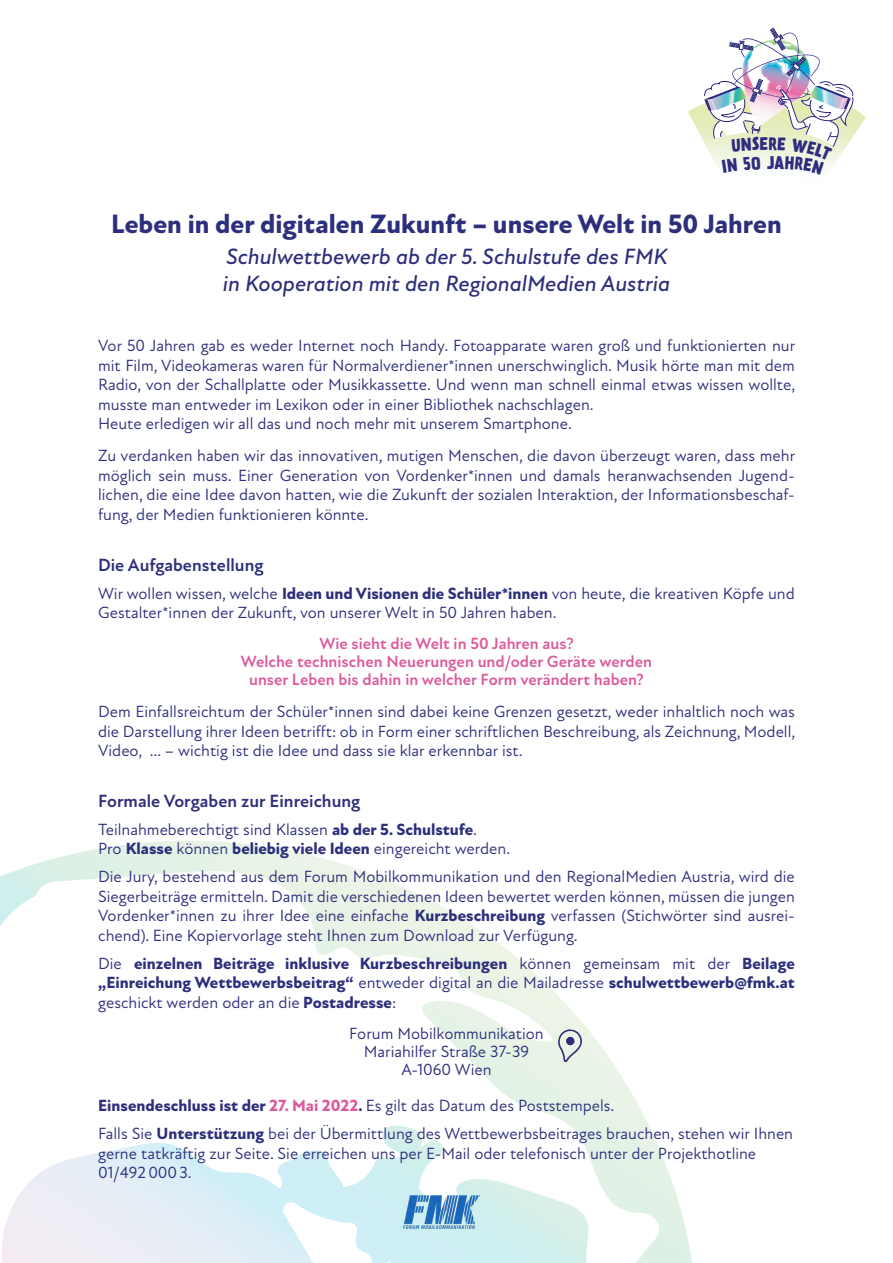
<style>
.page{position:relative;width:893px;height:1263px;background:#fff}
.page>*{position:absolute;margin:0;border:0;box-sizing:border-box;transform-origin:0 0}
.t1{font:800 27px "Atten New";color:#2c2f7b}
.t2{font:italic 500 22.5px/27px "Atten New";color:#2c2f7b}
.t3{font:700 18px "Atten New";color:#2c2f7b}
.t4{font:16.5px/19.5px "Atten New";color:#2c2f7b}
.t5{font:800 16.5px/19.5px "Atten New";color:#2c2f7b;text-align:justify}
.t6{font:700 16.5px/18px "Atten New";color:#dc5b9c;text-align:center}
.t7{font:700 16.2px "Prater Sans Pro";color:#2e2c7e}
.s1{font-weight:800}
.s2{font-weight:400}
.s3{font-weight:800;color:#dc5b9c}
</style>
<div class="page">
<svg style="left:0;top:841px;width:676px;height:422px"></svg>
<svg style="left:426px;top:1193px;width:266px;height:70px"></svg>
<img style="left:404px;top:1195px;width:75px;height:33px">
<svg style="left:556px;top:1027px;width:27px;height:36px"></svg>
<svg style="left:688px;top:28px;width:178px;height:140px"></svg>
<p class="t7" style="left:760px;top:131px;width:10px">E</p>
<h1 class="t1" style="left:111px;top:208px;width:672px">Leben in der digitalen Zukunft – unsere Welt in 50 Jahren</h1>
<h2 class="t2" style="left:223px;top:243px;width:449px">Schulwettbewerb ab der 5. Schulstufe des FMK in Kooperation mit den RegionalMedien Austria</h2>
<p class="t4" style="left:98px;top:336px;width:699px">Vor 50 Jahren gab es weder Internet noch Handy. Fotoapparate waren groß und funktionierten nur mit Film, Videokameras waren für Normalverdiener*innen unerschwinglich. Musik hörte man mit dem Radio, von der Schallplatte oder Musikkassette. Und wenn man schnell einmal etwas wissen wollte, musste man entweder im Lexikon oder in einer Bibliothek nachschlagen.<br>Heute erledigen wir all das und noch mehr mit unserem Smartphone.</p>
<p class="t4" style="left:98px;top:446px;width:699px;text-align:justify">Zu verdanken haben wir das innovativen, mutigen Menschen, die davon überzeugt waren, dass mehr möglich sein muss. Einer Generation von Vordenker*innen und damals heranwachsenden Jugend&shy;lichen, die eine Idee davon hatten, wie die Zukunft der sozialen Interaktion, der Informationsbeschaf&shy;fung, der Medien funktionieren könnte.</p>
<p class="t3" style="left:98px;top:554px;width:167px">Die Aufgabenstellung</p>
<p class="t4" style="left:98px;top:584px;width:698px">Wir wollen wissen, welche <span class="s1">Ideen und Visionen die Schüler*innen</span> von heute, die kreativen Köpfe und<br>Gestalter*innen der Zukunft, von unserer Welt in 50 Jahren haben.</p>
<p class="t6" style="left:241px;top:635px;width:413px">Wie sieht die Welt in 50 Jahren aus?<br>Welche technischen Neuerungen und/oder Geräte werden unser Leben bis dahin in welcher Form verändert haben?</p>
<p class="t4" style="left:98px;top:702px;width:699px;text-align:justify">Dem Einfallsreichtum der Schüler*innen sind dabei keine Grenzen gesetzt, weder inhaltlich noch was die Darstellung ihrer Ideen betrifft: ob in Form einer schriftlichen Beschreibung, als Zeichnung, Modell, Video, … – wichtig ist die Idee und dass sie klar erkennbar ist.</p>
<p class="t3" style="left:98px;top:790px;width:264px">Formale Vorgaben zur Einreichung</p>
<p class="t4" style="left:98px;top:820px;width:414px">Teilnahmeberechtigt sind Klassen <span class="s1">ab der 5. Schulstufe</span>.<br>Pro <span class="s1">Klasse</span> können <span class="s1">beliebig viele Ideen</span> eingereicht werden.</p>
<p class="t4" style="left:98px;top:867px;width:698px;text-align:justify">Die Jury, bestehend aus dem Forum Mobilkommunikation und den RegionalMedien Austria, wird die Siegerbeiträge ermitteln. Damit die verschiedenen Ideen bewertet werden können, müssen die jungen Vordenker*innen zu ihrer Idee eine einfache <span class="s1">Kurzbeschreibung</span> verfassen (Stichwörter sind ausrei&shy;chend). Eine Kopiervorlage steht Ihnen zum Download zur Verfügung.</p>
<p class="t5" style="left:98px;top:954px;width:698px"><span class="s2">Die</span> einzelnen Beiträge inklusive Kurzbeschreibungen <span class="s2">können gemeinsam mit der</span> Beilage „Einreichung Wettbewerbsbeitrag“ <span class="s2">entweder digital an die Mailadresse</span> schulwettbewerb@fmk.at <span class="s2">geschickt werden oder an die</span> Postadresse<span class="s2">:</span></p>
<p class="t4" style="left:349px;top:1024px;width:196px;line-height:18px;text-align:center">Forum Mobilkommunikation<br>Mariahilfer Straße 37-39<br>A-1060 Wien</p>
<p class="t4" style="left:98px;top:1092px;width:696px;line-height:28px"><span class="s1">Einsendeschluss ist der</span> <span class="s3">27. Mai 2022</span><span class="s1">.</span> Es gilt das Datum des Poststempels.<br>Falls Sie <span class="s1">Unterstützung</span> bei der Übermittlung des Wettbewerbsbeitrages brauchen, stehen wir Ihnen</p>
<p class="t4" style="left:98px;top:1144px;width:660px">gerne tatkräftig zur Seite. Sie erreichen uns per E-Mail oder telefonisch unter der Projekthotline<br>01/4920003.</p>
</div>
